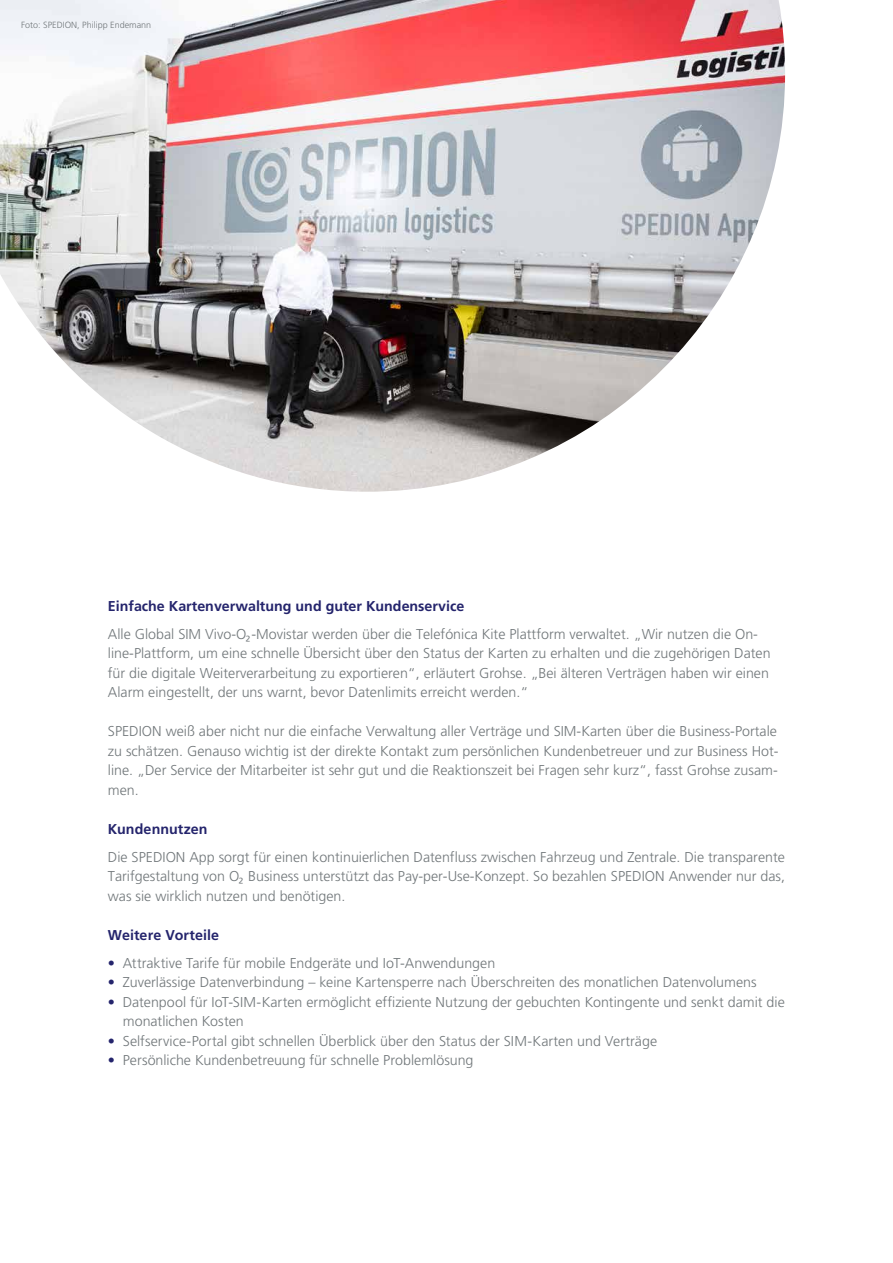
<style>
.page{position:relative;width:893px;height:1263px;background:#fff}
.page>*{position:absolute;margin:0;border:0;box-sizing:border-box;transform-origin:0 0}
.t1{font:300 14.25px/19.5px "O2 Frutiger";color:#71777a}
.t2{font:700 14.25px "O2 Frutiger";color:#24246c}
.t3{font:300 9px "O2 Frutiger";color:#71777a}
.s1{color:#24246c}
</style>
<div class="page">
<img style="left:0;top:0;width:785px;height:492px">
<p class="t3" style="left:21px;top:20px;width:132px">Foto: SPEDION, Philipp Endemann</p>
<p class="t2" style="left:108px;top:597px;width:358px">Einfache Kartenverwaltung und guter Kundenservice</p>
<p class="t1" style="left:108px;top:624px;width:664px">Alle Global SIM Vivo-œ-Movistar werden über die Telefónica Kite Plattform verwaltet. „Wir nutzen die On&shy;line-Plattform, um eine schnelle Übersicht über den Status der Karten zu erhalten und die zugehörigen Daten für die digitale Weiterverarbeitung zu exportieren“, erläutert Grohse. „Bei älteren Verträgen haben wir einen Alarm eingestellt, der uns warnt, bevor Datenlimits erreicht werden.“</p>
<p class="t1" style="left:108px;top:721px;width:672px;text-align:justify">SPEDION weiß aber nicht nur die einfache Verwaltung aller Verträge und SIM-Karten über die Business-Portale zu schätzen. Genauso wichtig ist der direkte Kontakt zum persönlichen Kundenbetreuer und zur Business Hot&shy;line. „Der Service der Mitarbeiter ist sehr gut und die Reaktionszeit bei Fragen sehr kurz“, fasst Grohse zusam&shy;men.</p>
<p class="t2" style="left:108px;top:820px;width:101px">Kundennutzen</p>
<p class="t1" style="left:108px;top:847px;width:679px;text-align:justify">Die SPEDION App sorgt für einen kontinuierlichen Datenfluss zwischen Fahrzeug und Zentrale. Die transparente Tarifgestaltung von œ Business unterstützt das Pay-per-Use-Konzept. So bezahlen SPEDION Anwender nur das, was sie wirklich nutzen und benötigen.</p>
<p class="t2" style="left:108px;top:926px;width:113px">Weitere Vorteile</p>
<p class="t1" style="left:108px;top:953px;width:389px"><span class="s1">•</span> Attraktive Tarife für mobile Endgeräte und IoT-Anwendungen</p>
<p class="t1" style="left:108px;top:972px;width:650px"><span class="s1">•</span> Zuverlässige Datenverbindung – keine Kartensperre nach Überschreiten des monatlichen Datenvolumens</p>
<p class="t1" style="left:123px;top:992px;width:663px;text-indent:-15px"><span class="s1">•</span> Datenpool für IoT-SIM-Karten ermöglicht effiziente Nutzung der gebuchten Kontingente und senkt damit die monatlichen Kosten</p>
<p class="t1" style="left:108px;top:1031px;width:551px"><span class="s1">•</span> Selfservice-Portal gibt schnellen Überblick über den Status der SIM-Karten und Verträge</p>
<p class="t1" style="left:108px;top:1050px;width:367px"><span class="s1">•</span> Persönliche Kundenbetreuung für schnelle Problemlösung</p>
</div>
